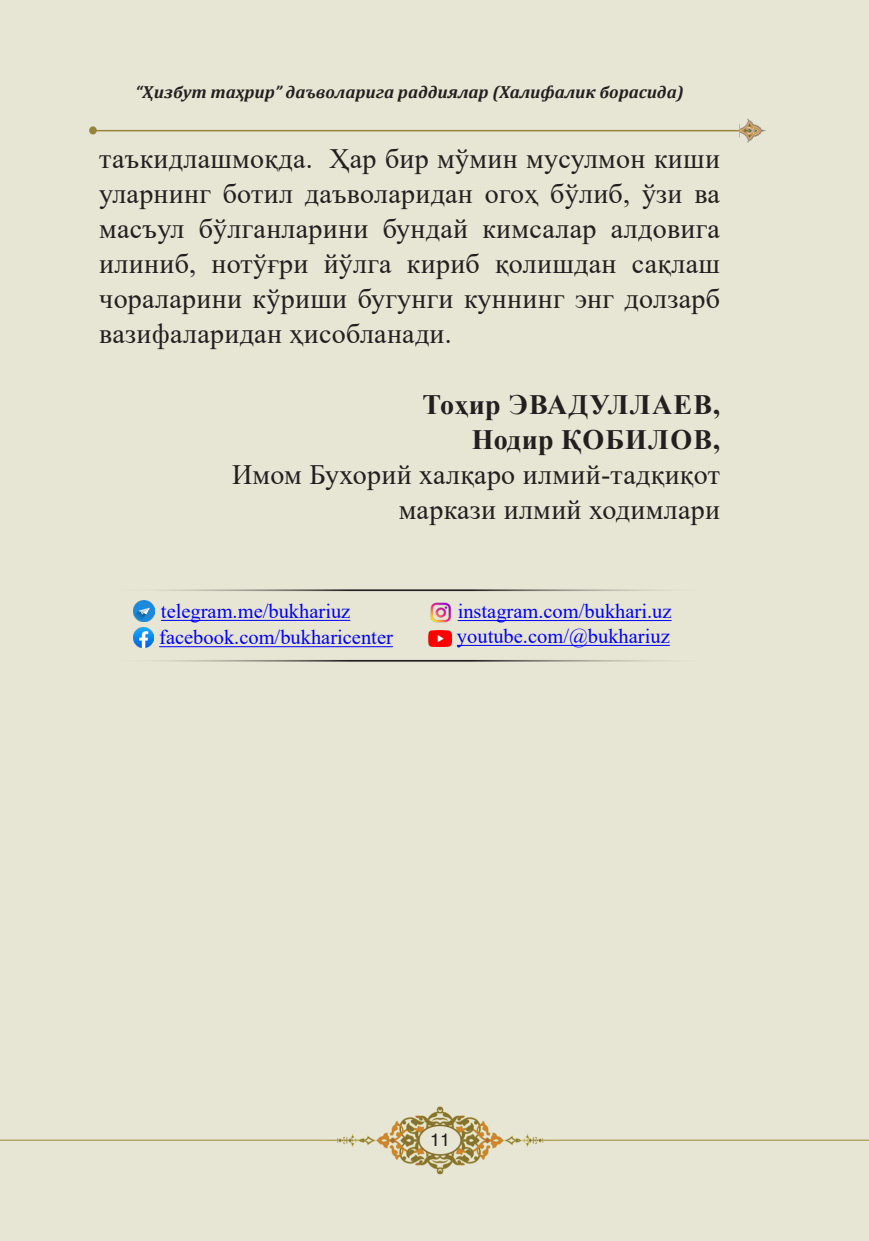
<style>
.page{position:relative;width:869px;height:1241px;background:#fff}
.page>*{position:absolute;margin:0;border:0;box-sizing:border-box;transform-origin:0 0}
.t1{font:28px/35px "Times New Roman";letter-spacing:.01em;color:#231f20;text-align:justify}
.t2{font:700 28px "Times New Roman";letter-spacing:.045em;color:#231f20}
.t3{font:20.47px/24.8px "Times New Roman";color:#00f}
.t4{font:italic 700 17.5px "Cambria";color:#231f20}
.t5{font:17.5px "Helios C";color:#231f20}
</style>
<div class="page">
<div style="left:0;top:0;width:868px;height:1240px;background:#e7e5d4"></div>
<hr style="left:161px;top:619px;width:189px;height:1px;background:#00f">
<hr style="left:159px;top:646px;width:233px;height:1px;background:#00f">
<img style="left:133px;top:600px;width:21px;height:21px">
<img style="left:133px;top:627px;width:20px;height:20px">
<hr style="left:457px;top:620px;width:214px;height:1px;background:#00f">
<hr style="left:457px;top:644px;width:212px;height:1px;background:#00f">
<img style="left:428px;top:600px;width:24px;height:24px">
<img style="left:428px;top:630px;width:23px;height:16px">
<hr style="left:99px;top:589px;width:620px;height:2px;background:#231f20">
<hr style="left:99px;top:659px;width:620px;height:2px;background:#231f20">
<p class="t4" style="left:135px;top:79px;width:549px">“Ҳизбут таҳрир” даъволарига раддиялар (Халифалик борасида)</p>
<p class="t1" style="left:99px;top:140px;width:622px">таъкидлашмоқда. Ҳар бир мўмин мусулмон киши уларнинг ботил даъволаридан огоҳ бўлиб, ўзи ва масъул бўлганларини бундай кимсалар алдовига илиниб, нотўғри йўлга кириб қолишдан сақлаш чораларини кўриши бугунги куннинг энг долзарб вазифаларидан ҳисобланади.</p>
<p class="t2" style="left:422px;top:384px;width:299px">Тоҳир ЭВАДУЛЛАЕВ,</p>
<p class="t2" style="left:471px;top:419px;width:250px">Нодир ҚОБИЛОВ,</p>
<p class="t1" style="left:232px;top:455px;width:489px">Имом Бухорий халқаро илмий-тадқиқот</p>
<p class="t1" style="left:398px;top:490px;width:322px">маркази илмий ходимлари</p>
<p class="t3" style="left:161px;top:598px;width:191px">telegram.me/bukhariuz</p>
<p class="t3" style="left:159px;top:624px;width:235px">facebook.com/bukharicenter</p>
<p class="t3" style="left:457px;top:598px;width:216px">instagram.com/bukhari.uz youtube.com/@bukhariuz</p>
<p class="t5" style="left:430px;top:1129px;width:21px">11</p>
</div>
